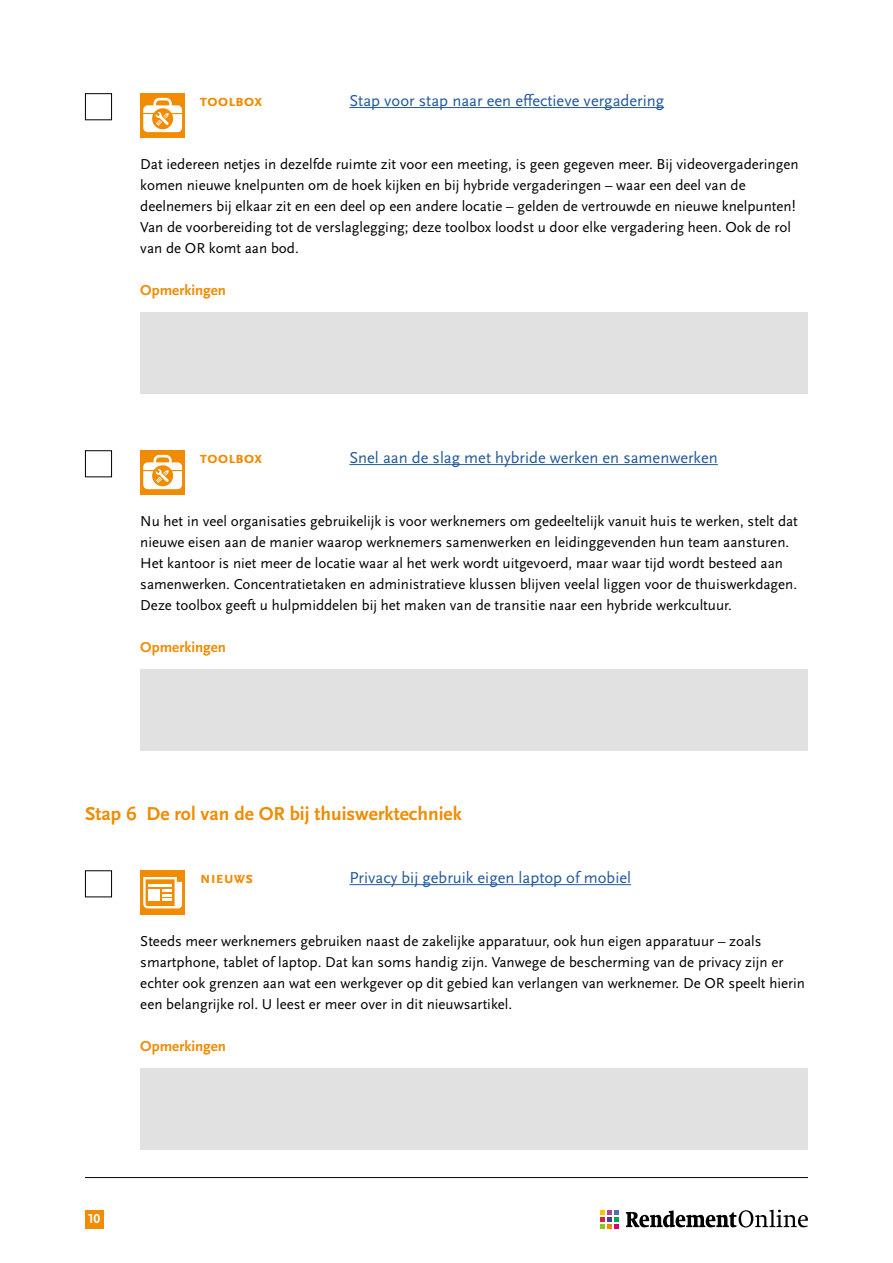
<style>
.page{position:relative;width:893px;height:1263px;background:#fff}
.page>*{position:absolute;margin:0;border:0;box-sizing:border-box;transform-origin:0 0}
.t1{font:700 19.5px "Scala Sans OT";color:#f18b00}
.t2{font:16.5px "Scala Sans OT";color:#22599b}
.t3{font:700 16.5px "Scala Sans OT";color:#f18b00}
.t4{font:15px/21px "Scala Sans OT";color:#000}
.t5{font:700 15px "Scala Sans OT";color:#f18b00}
.t6{font:700 13.5px "Scala Sans OT";color:#fff}
</style>
<div class="page">
<hr style="left:85px;top:1177px;width:723px;height:1px;background:#000">
<div style="left:85px;top:1210px;width:18px;height:18px;background:#f18b00"></div>
<svg style="left:626px;top:1209px;width:182px;height:18px"></svg>
<svg style="left:601px;top:1210px;width:18px;height:19px"></svg>
<hr style="left:349px;top:107px;width:315px;height:1px;background:#22599b">
<hr style="left:349px;top:464px;width:369px;height:1px;background:#22599b">
<hr style="left:349px;top:884px;width:282px;height:1px;background:#22599b">
<div style="left:140px;top:312px;width:668px;height:81px;background:#e1e1e1"></div>
<div style="left:140px;top:669px;width:668px;height:81px;background:#e1e1e1"></div>
<div style="left:140px;top:1068px;width:668px;height:81px;background:#e1e1e1"></div>
<div style="left:85px;top:93px;width:27px;height:27px;border:1px solid #000"></div>
<div style="left:140px;top:93px;width:45px;height:45px;background:#f18b00"></div>
<svg style="left:143px;top:98px;width:39px;height:34px"></svg>
<div style="left:85px;top:450px;width:27px;height:27px;border:1px solid #000"></div>
<div style="left:140px;top:450px;width:45px;height:45px;background:#f18b00"></div>
<svg style="left:143px;top:455px;width:39px;height:34px"></svg>
<div style="left:85px;top:870px;width:27px;height:27px;border:1px solid #000"></div>
<div style="left:140px;top:870px;width:45px;height:45px;background:#f18b00"></div>
<svg style="left:143px;top:877px;width:39px;height:31px"></svg>
<p class="t3" style="left:200px;top:91px;width:64px">toolbox</p>
<p class="t2" style="left:349px;top:92px;width:316px">Stap voor stap naar een effectieve vergadering</p>
<p class="t4" style="left:140px;top:154px;width:660px">Dat iedereen netjes in dezelfde ruimte zit voor een meeting, is geen gegeven meer. Bij videovergaderingen komen nieuwe knelpunten om de hoek kijken en bij hybride vergaderingen – waar een deel van de deelnemers bij elkaar zit en een deel op een andere locatie – gelden de vertrouwde en nieuwe knelpunten!<br>Van de voorbereiding tot de verslaglegging; deze toolbox loodst u door elke vergadering heen. Ook de rol van de OR komt aan bod.</p>
<p class="t5" style="left:140px;top:282px;width:87px">Opmerkingen</p>
<p class="t3" style="left:200px;top:448px;width:64px">toolbox</p>
<p class="t2" style="left:349px;top:449px;width:370px">Snel aan de slag met hybride werken en samenwerken</p>
<p class="t4" style="left:140px;top:511px;width:659px">Nu het in veel organisaties gebruikelijk is voor werknemers om gedeeltelijk vanuit huis te werken, stelt dat nieuwe eisen aan de manier waarop werknemers samenwerken en leidinggevenden hun team aansturen.<br>Het kantoor is niet meer de locatie waar al het werk wordt uitgevoerd, maar waar tijd wordt besteed aan samenwerken. Concentratietaken en administratieve klussen blijven veelal liggen voor de thuiswerkdagen.<br>Deze toolbox geeft u hulpmiddelen bij het maken van de transitie naar een hybride werkcultuur.</p>
<p class="t5" style="left:140px;top:639px;width:87px">Opmerkingen</p>
<h1 class="t1" style="left:85px;top:803px;width:378px">Stap 6 De rol van de OR bij thuiswerktechniek</h1>
<p class="t3" style="left:200px;top:868px;width:55px">NIEUWS</p>
<p class="t2" style="left:349px;top:869px;width:283px">Privacy bij gebruik eigen laptop of mobiel</p>
<p class="t4" style="left:140px;top:931px;width:666px">Steeds meer werknemers gebruiken naast de zakelijke apparatuur, ook hun eigen apparatuur – zoals smartphone, tablet of laptop. Dat kan soms handig zijn. Vanwege de bescherming van de privacy zijn er echter ook grenzen aan wat een werkgever op dit gebied kan verlangen van werknemer. De OR speelt hierin een belangrijke rol. U leest er meer over in dit nieuwsartikel.</p>
<p class="t5" style="left:140px;top:1038px;width:87px">Opmerkingen</p>
<p class="t6" style="left:88px;top:1211px;width:14px">10</p>
</div>
